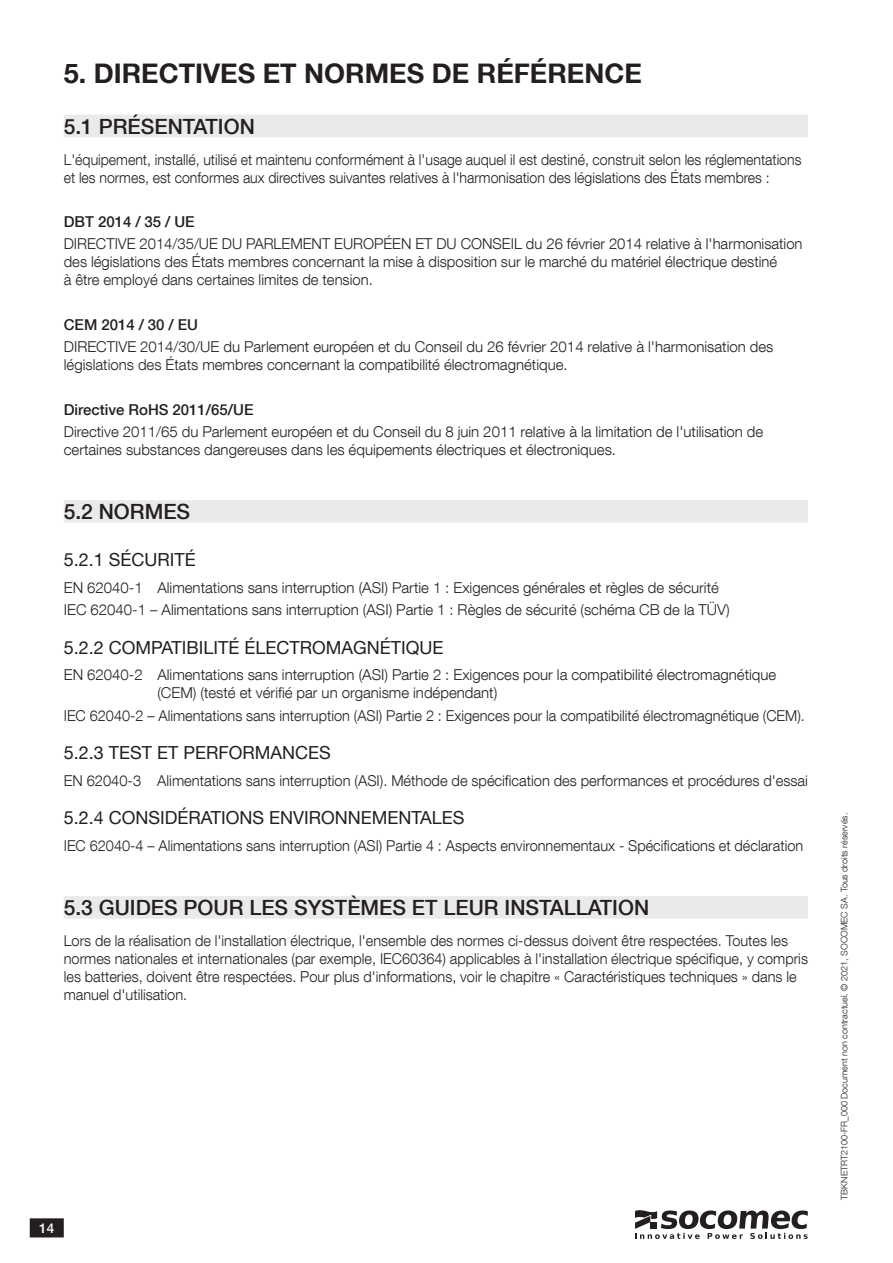
<style>
.page{position:relative;width:893px;height:1263px;background:#fff}
.page>*{position:absolute;margin:0;border:0;box-sizing:border-box;transform-origin:0 0}
.t1{font:700 27px "Helvetica Neue LT Com";color:#241f1f}
.t2{font:500 21px "Helvetica Neue LT Com";color:#241f1f}
.t3{font:18px "Helvetica Neue LT Com";color:#241f1f}
.t4{font:300 15px/18px "Helvetica Neue LT Com";color:#241f1f}
.t5{font:300 15px/18px "Helvetica Neue LT Com";color:#241f1f;scale:.94 1}
.t6{font:500 15px "Helvetica Neue LT Com";color:#241f1f}
.t7{font:500 13.5px "Helvetica Neue LT Com";color:#fff}
.t8{font:300 9px "Helvetica Neue LT Com";color:#241f1f}
</style>
<div class="page">
<div style="left:64px;top:115px;width:744px;height:22px;background:#ebeaea"></div>
<div style="left:64px;top:500px;width:744px;height:23px;background:#ebeaea"></div>
<div style="left:64px;top:896px;width:744px;height:23px;background:#ebeaea"></div>
<svg style="left:635px;top:1210px;width:173px;height:29px"></svg>
<div style="left:650px;top:1222px;width:7px;height:7px;background:#241f1f"></div>
<div style="left:31px;top:1219px;width:32px;height:18px;background:#241f1f"></div>
<div style="left:30px;top:1218px;width:34px;height:19px;border:2px solid #241f1f"></div>
<h1 class="t1" style="left:64px;top:56px;width:580px">5. DIRECTIVES ET NORMES DE RÉFÉRENCE</h1>
<h2 class="t2" style="left:64px;top:114px;width:193px">5.1 PRÉSENTATION</h2>
<p class="t5" style="left:64px;top:150px;width:786px">L'équipement, installé, utilisé et maintenu conformément à l'usage auquel il est destiné, construit selon les réglementations et les normes, est conformes aux directives suivantes relatives à l'harmonisation des législations des États membres :</p>
<p class="t6" style="left:64px;top:213px;width:132px">DBT 2014 / 35 / UE</p>
<p class="t4" style="left:64px;top:235px;width:740px">DIRECTIVE 2014/35/UE DU PARLEMENT EUROPÉEN ET DU CONSEIL du 26 février 2014 relative à l'harmonisation des législations des États membres concernant la mise à disposition sur le marché du matériel électrique destiné<br>à être employé dans certaines limites de tension.</p>
<p class="t6" style="left:64px;top:315px;width:136px">CEM 2014 / 30 / EU</p>
<p class="t4" style="left:64px;top:337px;width:711px">DIRECTIVE 2014/30/UE du Parlement européen et du Conseil du 26 février 2014 relative à l'harmonisation des législations des États membres concernant la compatibilité électromagnétique.</p>
<p class="t6" style="left:64px;top:400px;width:191px">Directive RoHS 2011/65/UE</p>
<p class="t4" style="left:64px;top:422px;width:701px">Directive 2011/65 du Parlement européen et du Conseil du 8 juin 2011 relative à la limitation de l'utilisation de certaines substances dangereuses dans les équipements électriques et électroniques.</p>
<h2 class="t2" style="left:64px;top:499px;width:128px">5.2 NORMES</h2>
<p class="t3" style="left:64px;top:549px;width:134px">5.2.1 SÉCURITÉ</p>
<p class="t4" style="left:64px;top:576px;width:667px;line-height:22.2px">EN 62040-1 Alimentations sans interruption (ASI) Partie 1 : Exigences générales et règles de sécurité<br>IEC 62040-1 – Alimentations sans interruption (ASI) Partie 1 : Règles de sécurité (schéma CB de la TÜV)</p>
<p class="t3" style="left:64px;top:636px;width:381px">5.2.2 COMPATIBILITÉ ÉLECTROMAGNÉTIQUE</p>
<p class="t4" style="left:157px;top:666px;width:620px;text-indent:-94px">EN 62040-2 Alimentations sans interruption (ASI) Partie 2 : Exigences pour la compatibilité électromagnétique (CEM) (testé et vérifié par un organisme indépendant)</p>
<p class="t4" style="left:64px;top:706px;width:743px">IEC 62040-2 – Alimentations sans interruption (ASI) Partie 2 : Exigences pour la compatibilité électromagnétique (CEM).</p>
<p class="t3" style="left:64px;top:742px;width:269px">5.2.3 TEST ET PERFORMANCES</p>
<p class="t4" style="left:64px;top:771px;width:746px">EN 62040-3 Alimentations sans interruption (ASI). Méthode de spécification des performances et procédures d'essai</p>
<p class="t3" style="left:64px;top:807px;width:402px">5.2.4 CONSIDÉRATIONS ENVIRONNEMENTALES</p>
<p class="t4" style="left:64px;top:836px;width:741px">IEC 62040-4 – Alimentations sans interruption (ASI) Partie 4 : Aspects environnementaux - Spécifications et déclaration</p>
<h2 class="t2" style="left:64px;top:895px;width:587px">5.3 GUIDES POUR LES SYSTÈMES ET LEUR INSTALLATION</h2>
<p class="t4" style="left:64px;top:931px;width:746px">Lors de la réalisation de l'installation électrique, l'ensemble des normes ci-dessus doivent être respectées. Toutes les normes nationales et internationales (par exemple, IEC60364) applicables à l'installation électrique spécifique, y compris les batteries, doivent être respectées. Pour plus d'informations, voir le chapitre « Caractéristiques techniques » dans le manuel d'utilisation.</p>
<p class="t7" style="left:39px;top:1220px;width:17px">14</p>
<p class="t8" style="left:839px;top:1199px;width:388px;rotate:-90deg">TBKNETRT2100-FR_000 Document non contractuel. © 2021, SOCOMEC SA. Tous droits réservés.</p>
</div>
